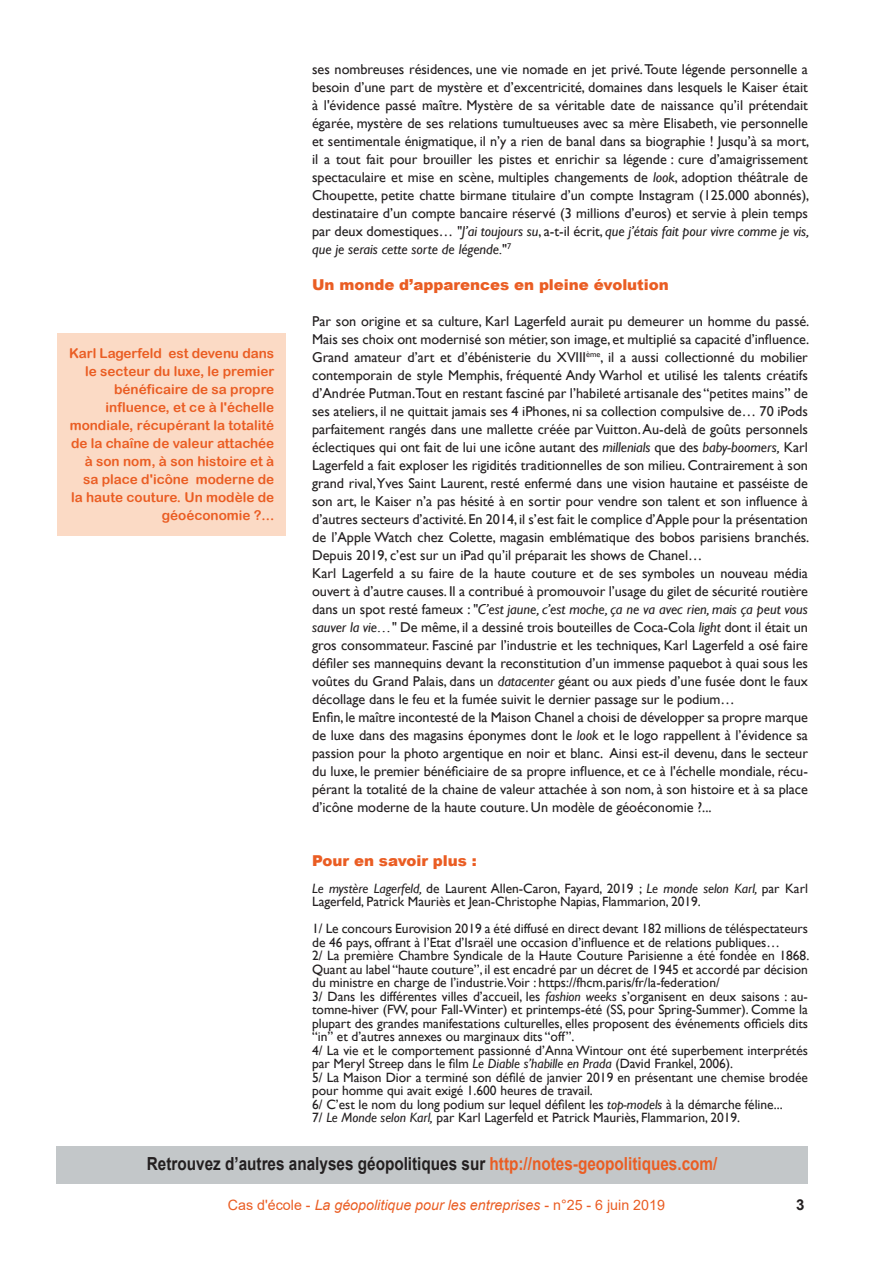
<style>
.page{position:relative;width:893px;height:1263px;background:#fff}
.page>*{position:absolute;margin:0;border:0;box-sizing:border-box;transform-origin:0 0}
.Texte_courant_CLES{font:700 18px "Arial";color:#231f20;scale:.85 1}
.Texte_courant_CLES-2{font:900 15px "Arial";letter-spacing:-.005em;color:#ea5d23}
.Texte_courant_CLES-3{font:700 15px "Arial";color:#231f20}
.Texte_courant_CLES-4{font:14.25px/18px "Gill Sans";letter-spacing:-.005em;color:#231f20;text-align:justify}
.Bas_de_page{font:italic 14.25px "Arial";color:#ea5d23}
.Texte_courant_CLES-5{font:13.5px/13.5px "Gill Sans";letter-spacing:-.005em;color:#231f20}
.Exergue_CLES{font:13.5px/18px "Arial Rounded MT Bold";color:#ea5d23;text-align:right}
.s1{font-style:italic}
.s2{color:#ea5d23}
.s3{font-style:normal}
</style>
<div class="page">
<div style="left:58px;top:333px;width:228px;height:203px;background:#fbdac5"></div>
<div style="left:56px;top:1146px;width:752px;height:37px;background:#c3c7c9"></div>
<p class="Texte_courant_CLES-4" style="left:312px;top:60px;width:499px">ses nombreuses résidences, une vie nomade en jet privé. Toute légende personnelle a besoin d’une part de mystère et d’excentricité, domaines dans lesquels le Kaiser était à l'évidence passé maître. Mystère de sa véritable date de naissance qu’il prétendait égarée, mystère de ses relations tumultueuses avec sa mère Elisabeth, vie personnelle et sentimentale énigmatique, il n’y a rien de banal dans sa biographie ! Jusqu’à sa mort, il a tout fait pour brouiller les pistes et enrichir sa légende : cure d’amaigrissement spectaculaire et mise en scène, multiples changements de <span class="s1">look</span>, adoption théâtrale de Choupette, petite chatte birmane titulaire d’un compte Instagram (125.000 abonnés), destinataire d’un compte bancaire réservé (3 millions d’euros) et servie à plein temps par deux domestiques… <span class="s1">"J’ai toujours su</span>, a-t-il écrit, <span class="s1">que j’étais fait pour vivre comme je vis, que je serais cette sorte de légende.</span>"<sup>7</sup></p>
<p class="Texte_courant_CLES-2" style="left:312px;top:273px;width:358px">Un monde d’apparences en pleine évolution</p>
<p class="Texte_courant_CLES-4" style="left:312px;top:312px;width:499px">Par son origine et sa culture, Karl Lagerfeld aurait pu demeurer un homme du passé.<br>Mais ses choix ont modernisé son métier, son image, et multiplié sa capacité d’influence.<br>Grand amateur d’art et d’ébénisterie du XVIII<sup>ème</sup>, il a aussi collectionné du mobilier contemporain de style Memphis, fréquenté Andy Warhol et utilisé les talents créatifs d’Andrée Putman.Tout en restant fasciné par l’habileté artisanale des “petites mains” de ses ateliers, il ne quittait jamais ses 4 iPhones, ni sa collection compulsive de… 70 iPods parfaitement rangés dans une mallette créée par Vuitton. Au-delà de goûts personnels éclectiques qui ont fait de lui une icône autant des <span class="s1">millenials</span> que des <span class="s1">baby-boomers,</span> Karl Lagerfeld a fait exploser les rigidités traditionnelles de son milieu. Contrairement à son grand rival, Yves Saint Laurent, resté enfermé dans une vision hautaine et passéiste de son art, le Kaiser n’a pas hésité à en sortir pour vendre son talent et son influence à d’autres secteurs d’activité. En 2014, il s’est fait le complice d’Apple pour la présentation de l’Apple Watch chez Colette, magasin emblématique des bobos parisiens branchés.<br>Depuis 2019, c’est sur un iPad qu’il préparait les shows de Chanel…</p>
<p class="Texte_courant_CLES-4" style="left:312px;top:564px;width:497px">Karl Lagerfeld a su faire de la haute couture et de ses symboles un nouveau média ouvert à d’autre causes. Il a contribué à promouvoir l’usage du gilet de sécurité routière dans un spot resté fameux : <span class="s1">"C’est jaune, c’est moche, ça ne va avec rien, mais ça peut vous sauver la vie…"</span> De même, il a dessiné trois bouteilles de Coca-Cola <span class="s1">light</span> dont il était un gros consommateur. Fasciné par l’industrie et les techniques, Karl Lagerfeld a osé faire défiler ses mannequins devant la reconstitution d’un immense paquebot à quai sous les voûtes du Grand Palais, dans un <span class="s1">datacenter</span> géant ou aux pieds d’une fusée dont le faux décollage dans le feu et la fumée suivit le dernier passage sur le podium…</p>
<p class="Texte_courant_CLES-4" style="left:312px;top:708px;width:497px">Enfin, le maître incontesté de la Maison Chanel a choisi de développer sa propre marque de luxe dans des magasins éponymes dont le <span class="s1">look</span> et le logo rappellent à l’évidence sa passion pour la photo argentique en noir et blanc. Ainsi est-il devenu, dans le secteur du luxe, le premier bénéficiaire de sa propre influence, et ce à l'échelle mondiale, récu&shy;pérant la totalité de la chaine de valeur attachée à son nom, à son histoire et à sa place d’icône moderne de la haute couture. Un modèle de géoéconomie ?...</p>
<p class="Texte_courant_CLES-2" style="left:312px;top:849px;width:166px">Pour en savoir plus :</p>
<p class="Texte_courant_CLES-5" style="left:312px;top:882px;width:497px"><span class="s1">Le mystère Lagerfeld,</span> de Laurent Allen-Caron, Fayard, 2019 ; <span class="s1">Le monde selon Karl,</span> par Karl<br>Lagerfeld, Patrick Mauriès et Jean-Christophe Napias, Flammarion, 2019.</p>
<p class="Texte_courant_CLES-5" style="left:312px;top:922px;width:497px">1/ Le concours Eurovision 2019 a été diffusé en direct devant 182 millions de téléspectateurs de 46 pays, offrant à l’Etat d’Israël une occasion d’influence et de relations publiques…</p>
<p class="Texte_courant_CLES-5" style="left:312px;top:949px;width:499px;text-align:justify">2/ La première Chambre Syndicale de la Haute Couture Parisienne a été fondée en 1868.<br>Quant au label “haute couture”, il est encadré par un décret de 1945 et accordé par décision du ministre en charge de l’industrie.Voir : https://fhcm.paris/fr/la-federation/</p>
<p class="Texte_courant_CLES-5" style="left:312px;top:990px;width:497px;text-align:justify">3/ Dans les différentes villes d’accueil, les <span class="s1">fashion weeks</span> s’organisent en deux saisons : au&shy;tomne-hiver (FW, pour Fall-Winter) et printemps-été (SS, pour Spring-Summer). Comme la plupart des grandes manifestations culturelles, elles proposent des événements officiels dits “in” et d’autres annexes ou marginaux dits “off”.</p>
<p class="Texte_courant_CLES-5" style="left:312px;top:1044px;width:497px">4/ La vie et le comportement passionné d’Anna Wintour ont été superbement interprétés par Meryl Streep dans le film <span class="s1">Le Diable s’habille en Prada</span> (David Frankel, 2006).</p>
<p class="Texte_courant_CLES-5" style="left:312px;top:1071px;width:497px">5/ La Maison Dior a terminé son défilé de janvier 2019 en présentant une chemise brodée pour homme qui avait exigé 1.600 heures de travail.</p>
<p class="Texte_courant_CLES-5" style="left:312px;top:1098px;width:472px">6/ C’est le nom du long podium sur lequel défilent les <span class="s1">top-models</span> à la démarche féline...</p>
<p class="Texte_courant_CLES-5" style="left:312px;top:1111px;width:429px">7/ <span class="s1">Le Monde selon Karl,</span> par Karl Lagerfeld et Patrick Mauriès, Flammarion, 2019.</p>
<p class="Texte_courant_CLES" style="left:147px;top:1151px;width:673px">Retrouvez d’autres analyses géopolitiques sur <span class="s2">http://notes-geopolitiques.com/</span></p>
<p class="Bas_de_page" style="left:228px;top:1195px;width:438px"><span class="s3">Cas d'école -</span> La géopolitique pour les entreprises <span class="s3">- n°25 - 6 juin 2019</span></p>
<p class="Texte_courant_CLES-3" style="left:796px;top:1194px;width:10px">3</p>
<p class="Exergue_CLES" style="left:69px;top:344px;width:207px">Karl Lagerfeld est devenu dans le secteur du luxe, le premier bénéficaire de sa propre influence, et ce à l'échelle mondiale, récupérant la totalité de la chaîne de valeur attachée à son nom, à son histoire et à sa place d'icône moderne de la haute couture. Un modèle de géoéconomie ?...</p>
</div>
